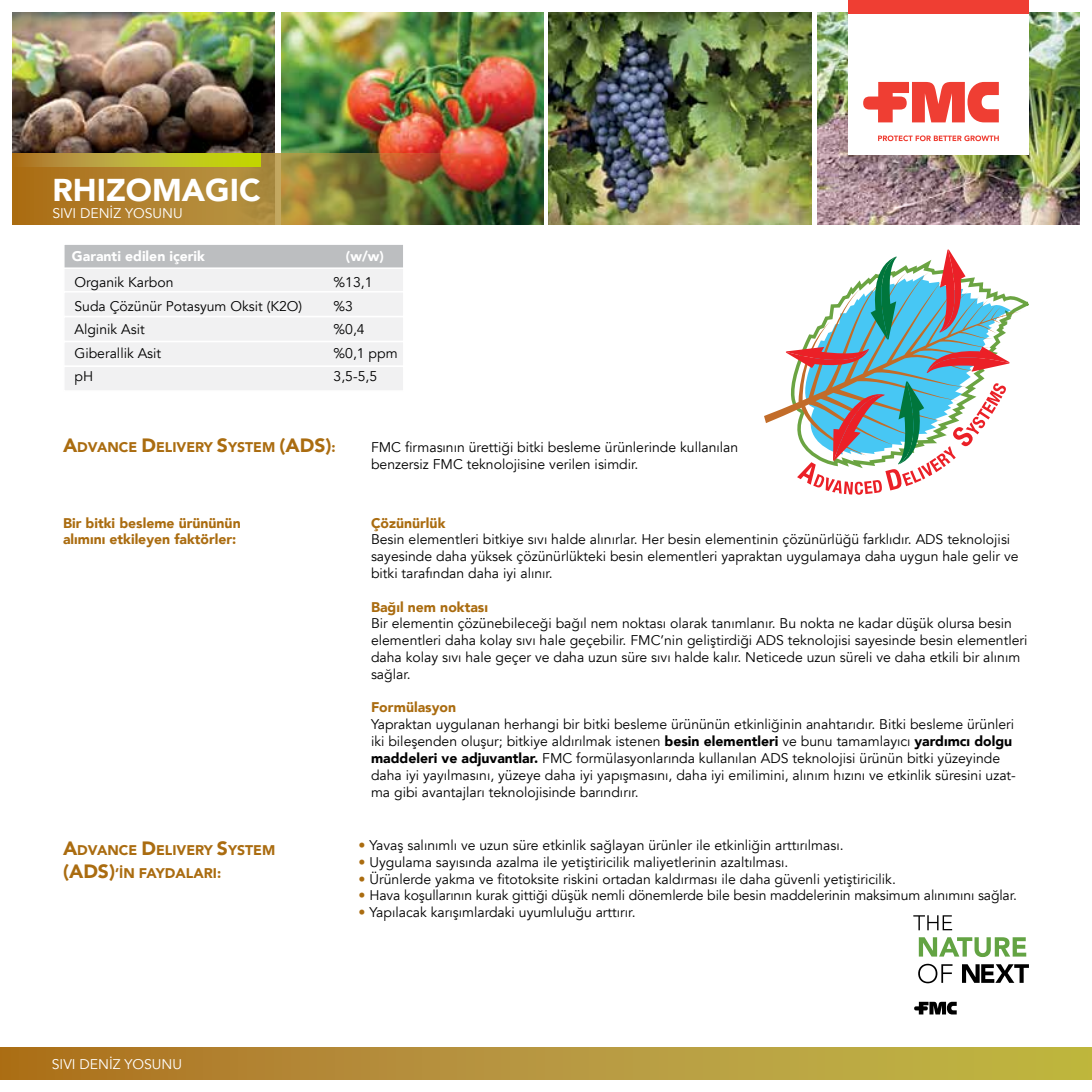
<style>
.page{position:relative;width:1092px;height:1092px;background:#fff}
.page>*{position:absolute;margin:0;border:0;box-sizing:border-box;transform-origin:0 0}
.t1{font:900 31.5px "Avenir";color:#fff}
.t2{font:14px/16.8px "Avenir";color:#000}
.t3{font:900 14px/16.8px "Avenir";color:#aa6c10}
.t4{font:14px "Avenir";color:#fff}
.t5{font:900 14px "Avenir";color:#fff}
.s1{font-size:19.25px}
.s2{font-weight:900}
.s3{color:#aa6c10}
</style>
<div class="page">
<img style="left:281px;top:13px;width:262px;height:141px">
<img style="left:549px;top:13px;width:262px;height:141px">
<img style="left:817px;top:13px;width:261px;height:141px">
<img style="left:13px;top:13px;width:262px;height:141px">
<img style="left:13px;top:154px;width:1066px;height:71px">
<svg style="left:13px;top:154px;width:247px;height:12px;background:#bbae29"></svg>
<svg style="left:0;top:1047px;width:1091px;height:32px;background:#b69538"></svg>
<svg style="left:913px;top:915px;width:39px;height:15px"></svg>
<svg style="left:918px;top:937px;width:108px;height:19px"></svg>
<svg style="left:918px;top:963px;width:34px;height:20px"></svg>
<svg style="left:962px;top:964px;width:66px;height:18px"></svg>
<svg style="left:914px;top:1001px;width:42px;height:13px"></svg>
<div style="left:848px;top:13px;width:180px;height:141px;background:#fff"></div>
<div style="left:848px;top:0;width:180px;height:13px;background:#ef3e33"></div>
<svg style="left:863px;top:82px;width:135px;height:40px"></svg>
<svg style="left:878px;top:135px;width:120px;height:6px"></svg>
<div style="left:63px;top:243px;width:341px;height:27px;background:#bcbec0;border:2px solid #fff"></div>
<div style="left:63px;top:267px;width:341px;height:27px;background:#f1f1f2;border:2px solid #fff"></div>
<div style="left:63px;top:291px;width:341px;height:26px;background:#f1f1f2;border:2px solid #fff"></div>
<div style="left:63px;top:316px;width:341px;height:26px;background:#f1f1f2;border:2px solid #fff"></div>
<div style="left:63px;top:341px;width:341px;height:26px;background:#f1f1f2;border:2px solid #fff"></div>
<div style="left:63px;top:365px;width:341px;height:27px;background:#f1f1f2;border:2px solid #fff"></div>
<svg style="left:764px;top:249px;width:257px;height:246px"></svg>
<h1 class="t1" style="left:52px;top:163px;width:210px">RHIZOMAGIC</h1>
<p class="t4" style="left:52px;top:205px;width:132px">SIVI DENİZ YOSUNU</p>
<p class="t5" style="left:72px;top:244px;width:135px">Garanti edilen içerik</p>
<p class="t5" style="left:346px;top:244px;width:39px">(w/w)</p>
<p class="t2" style="left:74px;top:274px;width:101px">Organik Karbon</p>
<p class="t2" style="left:333px;top:274px;width:40px">%13,1</p>
<p class="t2" style="left:74px;top:297px;width:229px">Suda Çözünür Potasyum Oksit (K2O)</p>
<p class="t2" style="left:333px;top:297px;width:21px">%3</p>
<p class="t2" style="left:74px;top:321px;width:72px">Alginik Asit</p>
<p class="t2" style="left:333px;top:321px;width:33px">%0,4</p>
<p class="t2" style="left:74px;top:345px;width:88px">Giberallik Asit</p>
<p class="t2" style="left:333px;top:345px;width:66px">%0,1 ppm</p>
<p class="t2" style="left:74px;top:368px;width:20px">pH</p>
<p class="t2" style="left:333px;top:368px;width:45px">3,5-5,5</p>
<p class="t3" style="left:63px;top:438px;width:274px"><span class="s1">A</span>DVANCE <span class="s1">D</span>ELIVERY <span class="s1">S</span>YSTEM <span class="s1">(ADS)</span>:</p>
<p class="t2" style="left:371px;top:439px;width:369px">FMC firmasının ürettiği bitki besleme ürünlerinde kullanılan benzersiz FMC teknolojisine verilen isimdir.</p>
<p class="t3" style="left:63px;top:514px;width:179px">Bir bitki besleme ürününün alımını etkileyen faktörler:</p>
<p class="t3" style="left:63px;top:838px;width:214px;line-height:23.1px"><span class="s1">A</span>DVANCE <span class="s1">D</span>ELIVERY <span class="s1">S</span>YSTEM <span class="s1">(ADS)</span>’İN FAYDALARI:</p>
<p class="t4" style="left:52px;top:1056px;width:132px">SIVI DENİZ YOSUNU</p>
<p class="t3" style="left:371px;top:514px;width:76px">Çözünürlük</p>
<p class="t2" style="left:371px;top:531px;width:649px">Besin elementleri bitkiye sıvı halde alınırlar. Her besin elementinin çözünürlüğü farklıdır. ADS teknolojisi sayesinde daha yüksek çözünürlükteki besin elementleri yapraktan uygulamaya daha uygun hale gelir ve bitki tarafından daha iyi alınır.</p>
<p class="t3" style="left:371px;top:598px;width:118px">Bağıl nem noktası</p>
<p class="t2" style="left:371px;top:615px;width:658px">Bir elementin çözünebileceği bağıl nem noktası olarak tanımlanır. Bu nokta ne kadar düşük olursa besin elementleri daha kolay sıvı hale geçebilir. FMC’nin geliştirdiği ADS teknolojisi sayesinde besin elementleri daha kolay sıvı hale geçer ve daha uzun süre sıvı halde kalır. Neticede uzun süreli ve daha etkili bir alınım sağlar.</p>
<p class="t3" style="left:371px;top:698px;width:87px">Formülasyon</p>
<p class="t2" style="left:371px;top:716px;width:646px">Yapraktan uygulanan herhangi bir bitki besleme ürününün etkinliğinin anahtarıdır. Bitki besleme ürünleri iki bileşenden oluşur; bitkiye aldırılmak istenen <span class="s2">besin elementleri</span> ve bunu tamamlayıcı <span class="s2">yardımcı dolgu maddeleri ve adjuvantlar.</span> FMC formülasyonlarında kullanılan ADS teknolojisi ürünün bitki yüzeyinde daha iyi yayılmasını, yüzeye daha iyi yapışmasını, daha iyi emilimini, alınım hızını ve etkinlik süresini uzat&shy;ma gibi avantajları teknolojisinde barındırır.</p>
<p class="t2" style="left:358px;top:836px;width:486px"><span class="s3">•</span> Yavaş salınımlı ve uzun süre etkinlik sağlayan ürünler ile etkinliğin arttırılması.</p>
<p class="t2" style="left:358px;top:853px;width:431px"><span class="s3">•</span> Uygulama sayısında azalma ile yetiştiricilik maliyetlerinin azaltılması.</p>
<p class="t2" style="left:358px;top:870px;width:539px"><span class="s3">•</span> Ürünlerde yakma ve fitotoksite riskini ortadan kaldırması ile daha güvenli yetiştiricilik.</p>
<p class="t2" style="left:358px;top:887px;width:659px"><span class="s3">•</span> Hava koşullarının kurak gittiği düşük nemli dönemlerde bile besin maddelerinin maksimum alınımını sağlar.</p>
<p class="t2" style="left:358px;top:904px;width:278px"><span class="s3">•</span> Yapılacak karışımlardaki uyumluluğu arttırır.</p>
</div>
